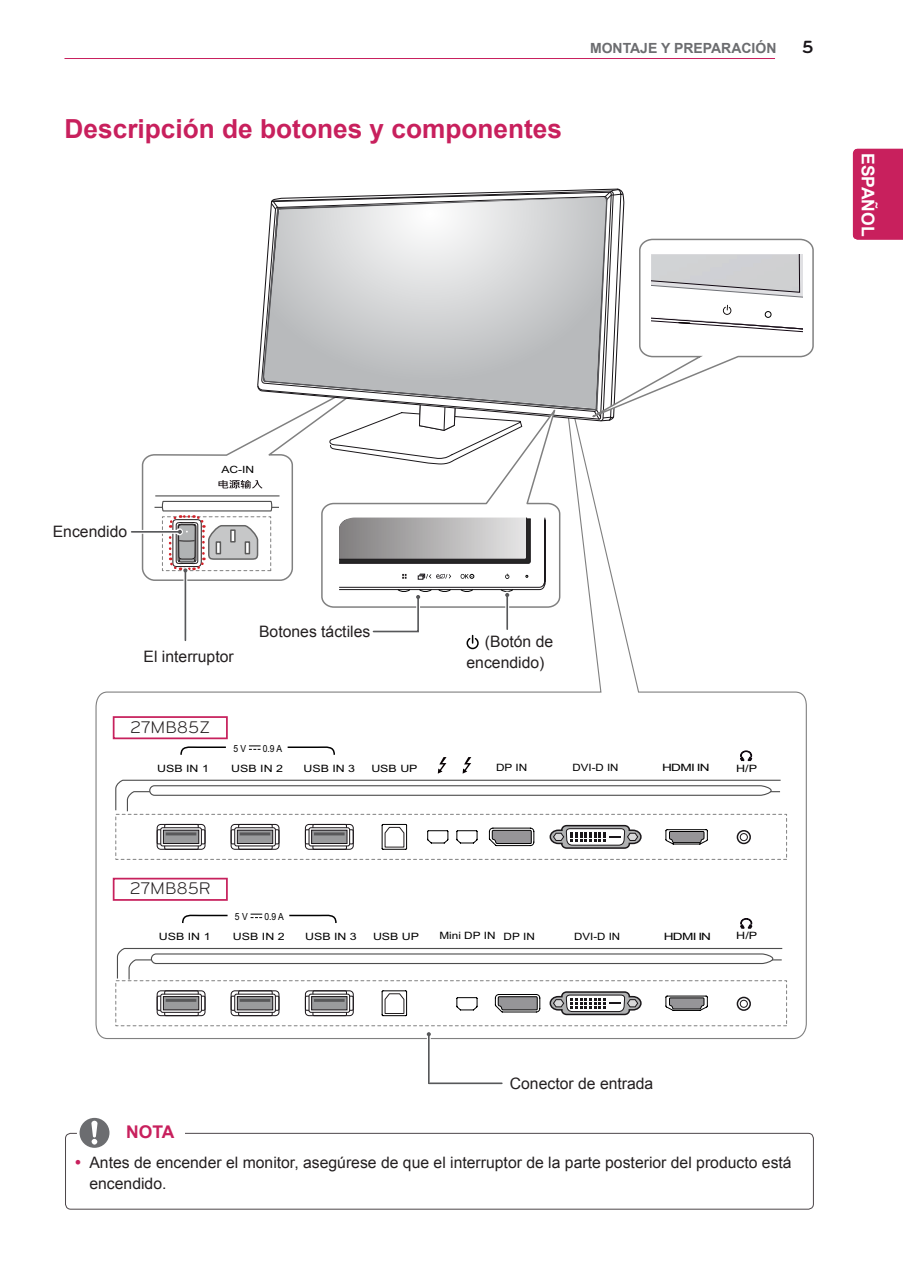
<style>
.page{position:relative;width:903px;height:1275px;background:#fff}
.page>*{position:absolute;margin:0;border:0;box-sizing:border-box;transform-origin:0 0}
.Title-1{font:700 26.25px "Arial";color:#c8205d}
.t1{font:21px "Bryant LG";color:#fff}
.t2{font:700 18.38px "Bryant LG";color:#1a161a}
._1-Title{font:17.5px "Bryant LG";color:#231f20}
.t3{font:700 17.5px "Arial";color:#fff}
.Title-note{font:700 17.5px "Arial";color:#c8205d}
.Body-Bullet{font:15.75px/21px "Arial";color:#231f20}
.Body{font:15.75px/21px "Arial";color:#231f20}
.Body_bold_KOR{font:15.75px "Arial";color:#231f20}
.t4{font:700 14px "Arial";color:#6c6d70}
.t5{font:10.15px "Arial";color:#000;scale:1.23 1}
.t6{font:10.15px "Arial";color:#000;scale:1.17 1}
.t7{font:10.15px "Arial";color:#000;scale:1.14 1}
.t8{font:10.15px "Arial";color:#000;scale:1.35 1}
.t9{font:10.15px "Arial";color:#000;scale:1.25 1}
.t10{font:9.97px "Arial";color:#000;scale:1.21 1}
.t11{font:9.8px "Arial";color:#000;scale:.87 1}
</style>
<div class="page">
<hr style="left:64px;top:58px;width:711px;height:1px;background:#c8205d">
<div style="left:853px;top:149px;width:50px;height:91px;background:#c8205d"></div>
<svg style="left:95px;top:438px;width:712px;height:601px"></svg>
<svg style="left:149px;top:495px;width:623px;height:220px"></svg>
<svg style="left:257px;top:310px;width:355px;height:138px"></svg>
<svg style="left:263px;top:189px;width:360px;height:232px"></svg>
<svg style="left:264px;top:197px;width:343px;height:212px;background:#cccdce"></svg>
<svg style="left:218px;top:480px;width:44px;height:9px"></svg>
<svg style="left:570px;top:238px;width:244px;height:190px"></svg>
<svg style="left:593px;top:239px;width:220px;height:178px"></svg>
<div style="left:765px;top:311px;width:6px;height:7px;border:1px solid #000;border-radius:50%"></div>
<svg style="left:320px;top:403px;width:241px;height:205px"></svg>
<svg style="left:115px;top:814px;width:672px;height:212px"></svg>
<svg style="left:112px;top:715px;width:670px;height:97px"></svg>
<svg style="left:431px;top:1084px;width:71px;height:1px"></svg>
<hr style="left:429px;top:1082px;width:73px;height:2px;background:#57585a">
<hr style="left:427px;top:1035px;width:4px;height:46px;background:#fff">
<div style="left:425px;top:1031px;width:7px;height:7px;border:3px solid #fff;border-radius:50%"></div>
<hr style="left:428px;top:1035px;width:2px;height:48px;background:#57585a">
<svg style="left:427px;top:1032px;width:4px;height:4px"></svg>
<svg style="left:339px;top:518px;width:207px;height:131px"></svg>
<svg style="left:112px;top:824px;width:671px;height:192px"></svg>
<svg style="left:183px;top:573px;width:4px;height:64px"></svg>
<div style="left:182px;top:567px;width:7px;height:7px;border:3px solid #fff;border-radius:50%"></div>
<hr style="left:185px;top:571px;width:1px;height:69px;background:#57585a">
<hr style="left:135px;top:530px;width:45px;height:4px;background:#fff">
<svg style="left:161px;top:500px;width:112px;height:73px"></svg>
<hr style="left:132px;top:531px;width:47px;height:2px;background:#57585a">
<div style="left:65px;top:1133px;width:749px;height:77px;border:1px solid #4c4649;border-radius:5px"></div>
<div style="left:116px;top:1125px;width:69px;height:19px;background:#fff"></div>
<svg style="left:80px;top:1118px;width:29px;height:30px"></svg>
<p class="Title-1" style="left:65px;top:112px;width:499px">Descripción de botones y componentes</p>
<p class="t4" style="left:590px;top:39px;width:188px">MONTAJE Y PREPARACIÓN</p>
<p class="t2" style="left:802px;top:36px;width:13px">5</p>
<p class="t3" style="left:879px;top:153px;width:85px;rotate:90deg">ESPAÑOL</p>
<p class="t1" style="left:882px;top:175px;width:40px;rotate:90deg">ESP</p>
<p class="Body" style="left:53px;top:521px;width:76px">Encendido</p>
<p class="t10" style="left:221px;top:463px;width:29px">AC-IN</p>
<p class="Body_bold_KOR" style="left:144px;top:646px;width:92px">El interruptor</p>
<p class="Body" style="left:259px;top:621px;width:113px">Botones táctiles</p>
<p class="_1-Title" style="left:130px;top:717px;width:82px">27MB85Z</p>
<p class="t11" style="left:233px;top:742px;width:16px">5 V</p>
<p class="t11" style="left:263px;top:742px;width:24px">0.9 A</p>
<p class="Body" style="left:466px;top:631px;width:88px;text-indent:18px">(Botón de encendido)</p>
<p class="t5" style="left:157px;top:761px;width:44px">USB IN 1</p>
<p class="t5" style="left:231px;top:761px;width:44px">USB IN 2</p>
<p class="t5" style="left:303px;top:761px;width:44px">USB IN 3</p>
<p class="t5" style="left:371px;top:761px;width:39px">USB UP</p>
<p class="t6" style="left:496px;top:761px;width:28px">DP IN</p>
<p class="t7" style="left:572px;top:761px;width:42px">DVI-D IN</p>
<p class="t8" style="left:662px;top:761px;width:37px">HDMI IN</p>
<p class="t9" style="left:736px;top:761px;width:18px">H/P</p>
<p class="_1-Title" style="left:130px;top:878px;width:83px">27MB85R</p>
<p class="t11" style="left:235px;top:910px;width:16px">5 V</p>
<p class="t11" style="left:264px;top:910px;width:24px">0.9 A</p>
<p class="t5" style="left:159px;top:930px;width:44px">USB IN 1</p>
<p class="t5" style="left:233px;top:930px;width:44px">USB IN 2</p>
<p class="t5" style="left:305px;top:930px;width:44px">USB IN 3</p>
<p class="t5" style="left:373px;top:930px;width:39px">USB UP</p>
<p class="t6" style="left:439px;top:929px;width:83px">Mini DP IN DP IN</p>
<p class="t7" style="left:574px;top:929px;width:42px">DVI-D IN</p>
<p class="t8" style="left:664px;top:929px;width:37px">HDMI IN</p>
<p class="t9" style="left:736px;top:929px;width:18px">H/P</p>
<p class="Title-note" style="left:126px;top:1120px;width:50px">NOTA</p>
<p class="Body" style="left:510px;top:1073px;width:145px">Conector de entrada</p>
<p class="Body-Bullet" style="left:89px;top:1152px;width:704px">Antes de encender el monitor, asegúrese de que el interruptor de la parte posterior del producto está encendido.</p>
</div>
